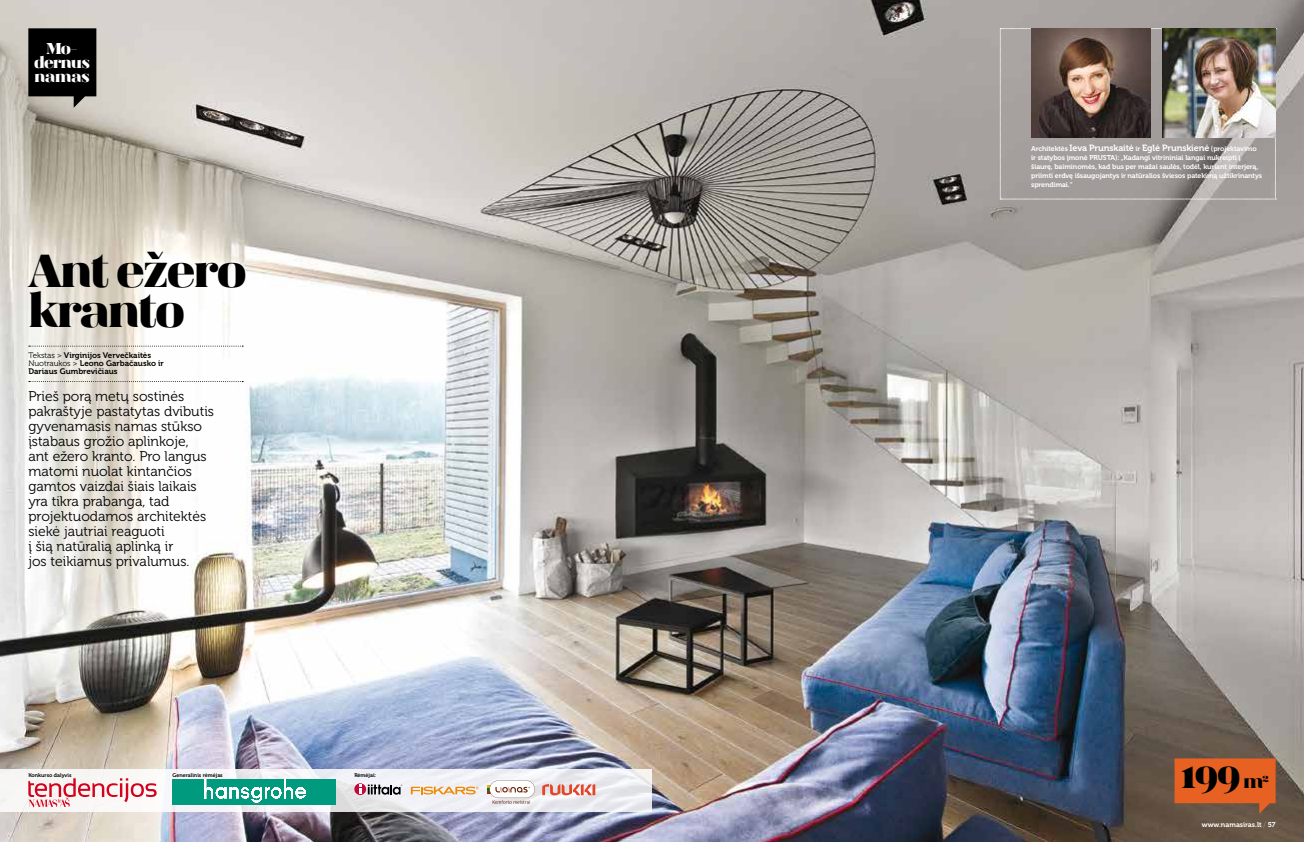
<style>
.page{position:relative;width:1304px;height:842px;background:#fff}
.page>*{position:absolute;margin:0;border:0;box-sizing:border-box;transform-origin:0 0}
.t1{font:47px/40px "Magnel";letter-spacing:-.03em;color:#000}
.t2{font:39.5px "Magnel";color:#000}
.t3{font:16px/14px "Magnel";letter-spacing:-.015em;color:#fff;text-align:center}
.t4{font:14px/15px "Museo 300";color:#000}
.t5{font:9px "Museo 700";letter-spacing:-.015em;color:#fff}
.t6{font:8px/8px "Museo 700";color:#000}
.t7{font:7px/9px "Museo 700";letter-spacing:-.015em;color:#fff}
.t8{font:5.3px "Museo 700";color:#000}
.s1{font-family:"Museo 300"}
.s2{font-size:7px}
.s3{font-size:19.4px}
.s4{font-family:"Magnel"}
</style>
<div class="page">
<img style="left:0;top:0;width:1304px;height:842px">
<svg style="left:28px;top:28px;width:68px;height:80px;background:#1c1b1a"></svg>
<svg style="left:1174px;top:758px;width:102px;height:56px;background:#cd5e29"></svg>
<svg style="left:29px;top:346px;width:214px;height:1px"></svg>
<svg style="left:29px;top:381px;width:214px;height:1px"></svg>
<svg style="left:1000px;top:28px;width:276px;height:172px;background:#a19c99"></svg>
<img style="left:1031px;top:28px;width:120px;height:109px">
<img style="left:1163px;top:28px;width:113px;height:109px">
<svg style="left:0;top:769px;width:652px;height:42px;fill:#f2f2f5"></svg>
<svg style="left:28px;top:778px;width:129px;height:29px"></svg>
<img style="left:173px;top:780px;width:163px;height:25px">
<svg style="left:411px;top:786px;width:68px;height:8px"></svg>
<svg style="left:368px;top:784px;width:34px;height:11px"></svg>
<div style="left:354px;top:783px;width:12px;height:12px;background:#c5073d;border-radius:50%"></div>
<svg style="left:359px;top:784px;width:3px;height:10px"></svg>
<svg style="left:487px;top:780px;width:48px;height:24px"></svg>
<svg style="left:542px;top:784px;width:53px;height:11px"></svg>
<p class="t3" style="left:34px;top:42px;width:57px">Mo&shy;dernus namas</p>
<h1 class="t1" style="left:28px;top:251px;width:220px">Ant ežero kranto</h1>
<p class="t6" style="left:28px;top:351px;width:137px"><span class="s1">Tekstas &gt;</span> Virginijos Vervečkaitės<br><span class="s1">Nuotraukos &gt;</span> Leono Garbačausko ir<br>Dariaus Gumbrevičiaus</p>
<p class="t4" style="left:28px;top:389px;width:187px">Prieš porą metų sostinės pakraštyje pastatytas dvibutis gyvenamasis namas stūkso įstabaus grožio aplinkoje,<br>ant ežero kranto. Pro langus matomi nuolat kintančios gamtos vaizdai šiais laikais yra tikra prabanga, tad projektuodamos architektės siekė jautriai reaguoti<br>į šią natūralią aplinką ir<br>jos teikiamus privalumus.</p>
<p class="t8" style="left:28px;top:772px;width:45px">Konkurso dalyvis</p>
<p class="t8" style="left:173px;top:772px;width:52px">Generalinis rėmėjas</p>
<p class="t8" style="left:354px;top:772px;width:23px">Rėmėjai:</p>
<p class="t5" style="left:1031px;top:143px;width:227px"><span class="s2">Architektės</span> Ieva Prunskaitė <span class="s2">ir</span> Eglė Prunskienė <span class="s2">(projektavimo</span></p>
<p class="t7" style="left:1031px;top:153px;width:232px">ir statybos įmonė PRUSTA): „Kadangi vitrininiai langai nukreipti į šiaurę, baiminomės, kad bus per mažai saulės, todėl, kuriant interjerą, priimti erdvę išsaugojantys ir natūralios šviesos patekimą užtikrinantys sprendimai.“</p>
<h2 class="t2" style="left:1181px;top:749px;width:89px">199 <span class="s3">m</span><sup>2</sup></h2>
<p class="t7" style="left:1202px;top:820px;width:75px">www.namasiras.lt <span class="s4">/</span> 57</p>
</div>
